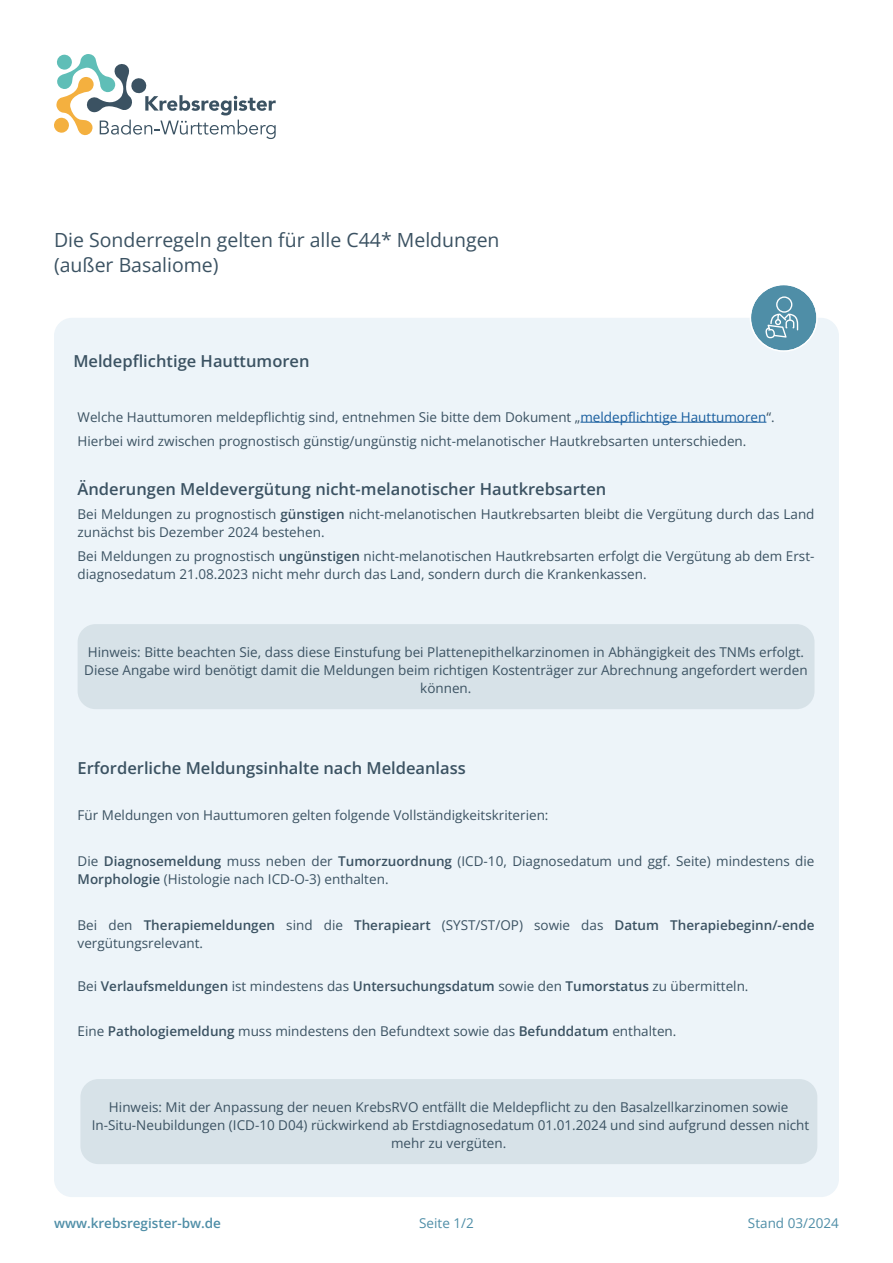
<style>
.page{position:relative;width:893px;height:1263px;background:#fff}
.page>*{position:absolute;margin:0;border:0;box-sizing:border-box;transform-origin:0 0}
.Überschrift_1{font:19.5px "Open Sans";color:#3b5262}
.Fließtext{font:600 16.5px "Open Sans";color:#3b5262}
.Überschrift_2{font:600 16.5px "Open Sans";color:#3b5262}
.Fließtext-2{font:13.5px/18px "Open Sans";color:#3b5262}
.Fließtext-3{font:600 13.5px/18px "Open Sans";color:#3b5262}
.t1{font:600 13.5px "Open Sans";color:#4f8ea7}
.t2{font:13.5px "Open Sans";color:#4f8ea7}
.s1{color:#175d9e}
.s2{font-weight:600}
.s3{font-weight:400}
</style>
<div class="page">
<div style="left:54px;top:318px;width:785px;height:879px;background:#edf4f9;border-radius:18px"></div>
<svg style="left:750px;top:285px;width:68px;height:67px"></svg>
<hr style="left:580px;top:422px;width:186px;height:1px;background:#175d9e">
<svg style="left:54px;top:54px;width:222px;height:85px"></svg>
<div style="left:80px;top:1079px;width:737px;height:85px;background:#d7e2e8;border-radius:18px"></div>
<div style="left:78px;top:624px;width:736px;height:85px;background:#d7e2e8;border-radius:18px"></div>
<p class="Überschrift_1" style="left:54px;top:226px;width:447px">Die Sonderregeln gelten für alle C44* Meldungen</p>
<p class="Überschrift_1" style="left:54px;top:252px;width:166px">(außer Basaliome)</p>
<p class="Überschrift_2" style="left:73px;top:350px;width:238px">Meldepflichtige Hauttumoren</p>
<p class="Fließtext-2" style="left:78px;top:407px;width:699px">Welche Hauttumoren meldepflichtig sind, entnehmen Sie bitte dem Dokument „<span class="s1">meldepflichtige Hauttumoren</span>“.</p>
<p class="Fließtext-2" style="left:78px;top:432px;width:670px">Hierbei wird zwischen prognostisch günstig/ungünstig nicht-melanotischer Hautkrebsarten unterschieden.</p>
<p class="Fließtext" style="left:78px;top:477px;width:530px">Änderungen Meldevergütung nicht-melanotischer Hautkrebsarten</p>
<p class="Fließtext-2" style="left:78px;top:505px;width:738px">Bei Meldungen zu prognostisch <span class="s2">günstigen</span> nicht-melanotischen Hautkrebsarten bleibt die Vergütung durch das Land zunächst bis Dezember 2024 bestehen.</p>
<p class="Fließtext-2" style="left:78px;top:547px;width:738px">Bei Meldungen zu prognostisch <span class="s2">ungünstigen</span> nicht-melanotischen Hautkrebsarten erfolgt die Vergütung ab dem Erst&shy;diagnosedatum 21.08.2023 nicht mehr durch das Land, sondern durch die Krankenkassen.</p>
<p class="Fließtext-2" style="left:84px;top:642px;width:725px;text-align:center">Hinweis: Bitte beachten Sie, dass diese Einstufung bei Plattenepithelkarzinomen in Abhängigkeit des TNMs erfolgt.<br>Diese Angabe wird benötigt damit die Meldungen beim richtigen Kostenträger zur Abrechnung angefordert werden können.</p>
<p class="Fließtext" style="left:78px;top:757px;width:390px">Erforderliche Meldungsinhalte nach Meldeanlass</p>
<p class="Fließtext-2" style="left:78px;top:806px;width:472px">Für Meldungen von Hauttumoren gelten folgende Vollständigkeitskriterien:</p>
<p class="Fließtext-2" style="left:78px;top:852px;width:738px">Die <span class="s2">Diagnosemeldung</span> muss neben der <span class="s2">Tumorzuordnung</span> (ICD-10, Diagnosedatum und ggf. Seite) mindestens die<br><span class="s2">Morphologie</span> (Histologie nach ICD-O-3) enthalten.</p>
<p class="Fließtext-3" style="left:78px;top:915px;width:738px"><span class="s3">Bei den</span> Therapiemeldungen <span class="s3">sind die</span> Therapieart <span class="s3">(SYST/ST/OP) sowie das</span> Datum Therapiebeginn/-ende <span class="s3">vergütungsrelevant.</span></p>
<p class="Fließtext-2" style="left:78px;top:976px;width:672px">Bei <span class="s2">Verlaufsmeldungen</span> ist mindestens das <span class="s2">Untersuchungsdatum</span> sowie den <span class="s2">Tumorstatus</span> zu übermitteln.</p>
<p class="Fließtext-2" style="left:78px;top:1022px;width:600px">Eine <span class="s2">Pathologiemeldung</span> muss mindestens den Befundtext sowie das <span class="s2">Befunddatum</span> enthalten.</p>
<p class="Fließtext-2" style="left:109px;top:1097px;width:681px">Hinweis: Mit der Anpassung der neuen KrebsRVO entfällt die Meldepflicht zu den Basalzellkarzinomen sowie</p>
<p class="Fließtext-2" style="left:92px;top:1115px;width:719px;text-align:center">In-Situ-Neubildungen (ICD-10 D04) rückwirkend ab Erstdiagnosedatum 01.01.2024 und sind aufgrund dessen nicht mehr zu vergüten.</p>
<p class="t1" style="left:54px;top:1213px;width:169px">www.krebsregister-bw.de</p>
<p class="t2" style="left:419px;top:1213px;width:56px">Seite 1/2</p>
<p class="t2" style="left:748px;top:1213px;width:93px">Stand 03/2024</p>
</div>
